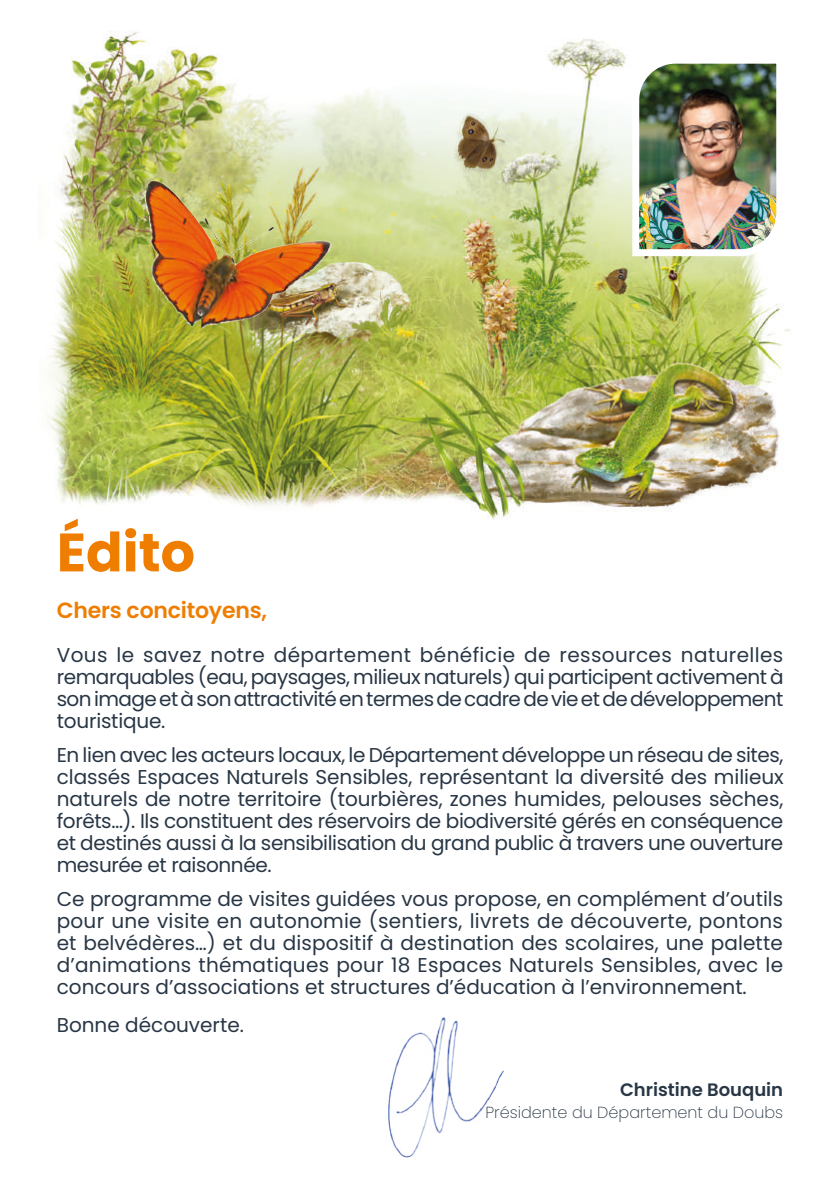
<style>
.page{position:relative;width:840px;height:1191px;background:#fff}
.page>*{position:absolute;margin:0;border:0;box-sizing:border-box;transform-origin:0 0}
.t1{font:700 54px "Poppins";color:#ef7d00}
.t2{font:600 22px "Poppins";letter-spacing:-.01em;color:#ef7d00}
.t3{font:20px/22px "Poppins";letter-spacing:-.02em;color:#283645;text-align:justify}
.t4{font:20px "Poppins";color:#283645}
.t5{font:600 18px "Poppins";color:#283645}
.t6{font:200 16px "Poppins";color:#283645}
</style>
<div class="page">
<img style="left:388px;top:1017px;width:116px;height:141px">
<img style="left:46px;top:31px;width:745px;height:489px">
<img style="left:118px;top:154px;width:228px;height:198px">
<img style="left:628px;top:53px;width:158px;height:207px">
<h1 class="t1" style="left:57px;top:521px;width:140px">Édito</h1>
<p class="t2" style="left:57px;top:597px;width:212px">Chers concitoyens,</p>
<p class="t3" style="left:57px;top:644px;width:728px">Vous le savez notre département bénéficie de ressources naturelles remarquables (eau, paysages, milieux naturels) qui participent activement à son image et à son attractivité en termes de cadre de vie et de développement touristique.</p>
<p class="t3" style="left:57px;top:744px;width:728px">En lien avec les acteurs locaux, le Département développe un réseau de sites, classés Espaces Naturels Sensibles, représentant la diversité des milieux naturels de notre territoire (tourbières, zones humides, pelouses sèches, forêts…). Ils constituent des réservoirs de biodiversité gérés en conséquence et destinés aussi à la sensibilisation du grand public à travers une ouverture mesurée et raisonnée.</p>
<p class="t3" style="left:57px;top:888px;width:727px">Ce programme de visites guidées vous propose, en complément d’outils pour une visite en autonomie (sentiers, livrets de découverte, pontons et belvédères…) et du dispositif à destination des scolaires, une palette d’animations thématiques pour 18 Espaces Naturels Sensibles, avec le concours d’associations et structures d’éducation à l’environnement.</p>
<p class="t4" style="left:57px;top:1013px;width:189px">Bonne découverte.</p>
<p class="t5" style="left:619px;top:1079px;width:165px">Christine Bouquin</p>
<p class="t6" style="left:485px;top:1103px;width:299px">Présidente du Département du Doubs</p>
</div>
